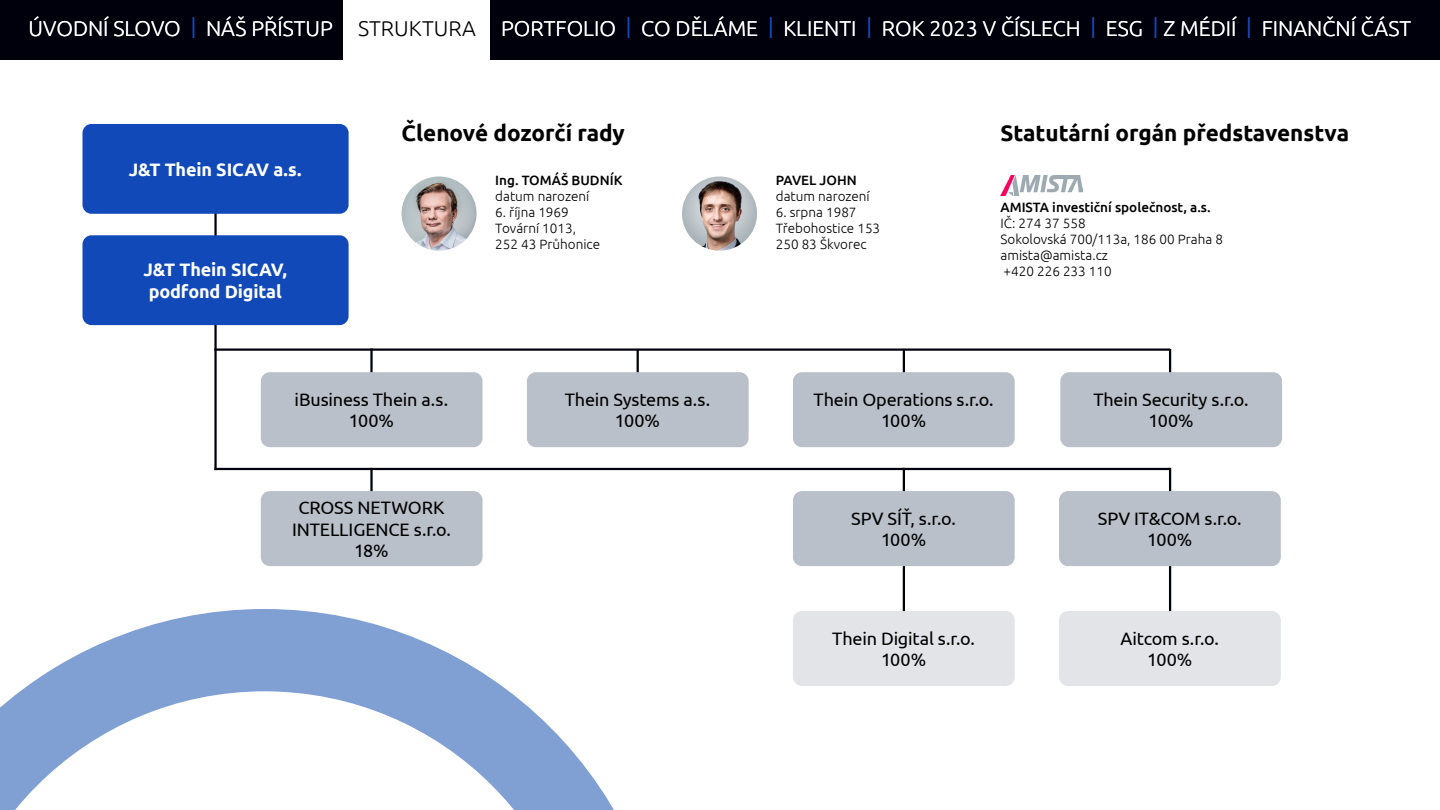
<style>
.page{position:relative;width:1440px;height:810px;background:#fff}
.page>*{position:absolute;margin:0;border:0;box-sizing:border-box;transform-origin:0 0}
.t1{font:700 22.5px "Ubuntu";color:#000}
.t2{font:300 21.45px "Ubuntu";color:#fff}
.t3{font:18px/21.6px "Ubuntu";letter-spacing:-.01em;color:#000;text-align:center}
.t4{font:700 18px/21.6px "Ubuntu";letter-spacing:-.005em;color:#fff}
.t5{font:300 13.5px/16.2px "Ubuntu";color:#000}
.t6{font:500 13.5px "Ubuntu";color:#000}
.s1{color:#1249b9}
.s2{color:#000}
</style>
<div class="page">
<div style="left:0;top:0;width:1440px;height:60px;background:#00000d"></div>
<div style="left:261px;top:372px;width:222px;height:75px;background:#bac0c9;border-radius:9px"></div>
<div style="left:261px;top:491px;width:222px;height:75px;background:#bac0c9;border-radius:9px"></div>
<div style="left:1059px;top:491px;width:222px;height:75px;background:#bac0c9;border-radius:9px"></div>
<div style="left:793px;top:491px;width:222px;height:75px;background:#bac0c9;border-radius:9px"></div>
<div style="left:793px;top:611px;width:222px;height:75px;background:#e2e4e8;border-radius:9px"></div>
<div style="left:527px;top:372px;width:222px;height:75px;background:#bac0c9;border-radius:9px"></div>
<div style="left:1060px;top:372px;width:222px;height:75px;background:#bac0c9;border-radius:9px"></div>
<div style="left:793px;top:372px;width:222px;height:75px;background:#bac0c9;border-radius:9px"></div>
<div style="left:1059px;top:611px;width:222px;height:75px;background:#e2e4e8;border-radius:9px"></div>
<hr style="left:214px;top:348px;width:956px;height:3px;background:#00000d">
<hr style="left:214px;top:468px;width:956px;height:2px;background:#00000d">
<hr style="left:370px;top:348px;width:3px;height:24px;background:#00000d">
<hr style="left:637px;top:349px;width:2px;height:23px;background:#00000d">
<hr style="left:903px;top:349px;width:2px;height:23px;background:#00000d">
<hr style="left:1169px;top:349px;width:2px;height:23px;background:#00000d">
<hr style="left:903px;top:566px;width:2px;height:45px;background:#00000d">
<hr style="left:1169px;top:566px;width:2px;height:45px;background:#00000d">
<hr style="left:370px;top:468px;width:3px;height:23px;background:#00000d">
<hr style="left:903px;top:468px;width:2px;height:23px;background:#00000d">
<hr style="left:1169px;top:468px;width:2px;height:23px;background:#00000d">
<svg style="left:0;top:609px;width:614px;height:201px"></svg>
<img style="left:1000px;top:176px;width:83px;height:19px">
<img style="left:402px;top:176px;width:75px;height:75px">
<img style="left:682px;top:176px;width:75px;height:75px">
<hr style="left:214px;top:190px;width:3px;height:280px;background:#00000d">
<div style="left:82px;top:235px;width:267px;height:90px;background:#1249b9;border-radius:9px"></div>
<div style="left:82px;top:124px;width:267px;height:90px;background:#1249b9;border-radius:9px"></div>
<div style="left:344px;top:0;width:146px;height:76px;background:#fff"></div>
<p class="t2" style="left:29px;top:15px;width:1384px">ÚVODNÍ SLOVO <span class="s1">|</span> NÁŠ PŘÍSTUP | <span class="s2">STRUKTURA</span> | PORTFOLIO <span class="s1">|</span> CO DĚLÁME <span class="s1">|</span> KLIENTI <span class="s1">|</span> ROK 2023 V ČÍSLECH <span class="s1">|</span> ESG <span class="s1">|</span> Z MÉDIÍ <span class="s1">|</span> FINANČNÍ ČÁST</p>
<p class="t4" style="left:129px;top:158px;width:174px">J&amp;T Thein SICAV a.s.</p>
<p class="t4" style="left:143px;top:259px;width:145px">J&amp;T Thein SICAV, podfond Digital</p>
<p class="t1" style="left:402px;top:120px;width:225px">Členové dozorčí rady</p>
<p class="t6" style="left:495px;top:171px;width:129px">Ing. TOMÁŠ BUDNÍK</p>
<p class="t5" style="left:495px;top:188px;width:96px">datum narození</p>
<p class="t5" style="left:495px;top:204px;width:106px">6. října 1969<br>Tovární 1013,<br>252 43 Průhonice</p>
<p class="t6" style="left:776px;top:171px;width:82px">PAVEL JOHN</p>
<p class="t5" style="left:776px;top:188px;width:96px">datum narození</p>
<p class="t5" style="left:776px;top:204px;width:106px">6. srpna 1987<br>Třebohostice 153<br>250 83 Škvorec</p>
<p class="t1" style="left:1000px;top:120px;width:350px">Statutární orgán představenstva</p>
<p class="t6" style="left:1000px;top:198px;width:212px">AMISTA investiční společnost, a.s.</p>
<p class="t5" style="left:1000px;top:215px;width:224px">IČ: 274 37 558<br>Sokolovská 700/113a, 186 00 Praha 8 amista@amista.cz<br>+420 226 233 110</p>
<p class="t3" style="left:295px;top:388px;width:155px">iBusiness Thein a.s.<br>100%</p>
<p class="t3" style="left:565px;top:388px;width:147px">Thein Systems a.s.<br>100%</p>
<p class="t3" style="left:1093px;top:388px;width:157px">Thein Security s.r.o.<br>100%</p>
<p class="t3" style="left:814px;top:388px;width:181px">Thein Operations s.r.o.<br>100%</p>
<p class="t3" style="left:292px;top:496px;width:160px">CROSS NETWORK<br>INTELLIGENCE s.r.o.<br>18%</p>
<p class="t3" style="left:1098px;top:507px;width:145px">SPV IT&amp;COM s.r.o.<br>100%</p>
<p class="t3" style="left:851px;top:507px;width:106px">SPV SÍŤ, s.r.o.<br>100%</p>
<p class="t3" style="left:832px;top:627px;width:144px">Thein Digital s.r.o.<br>100%</p>
<p class="t3" style="left:1121px;top:627px;width:100px">Aitcom s.r.o.<br>100%</p>
</div>
